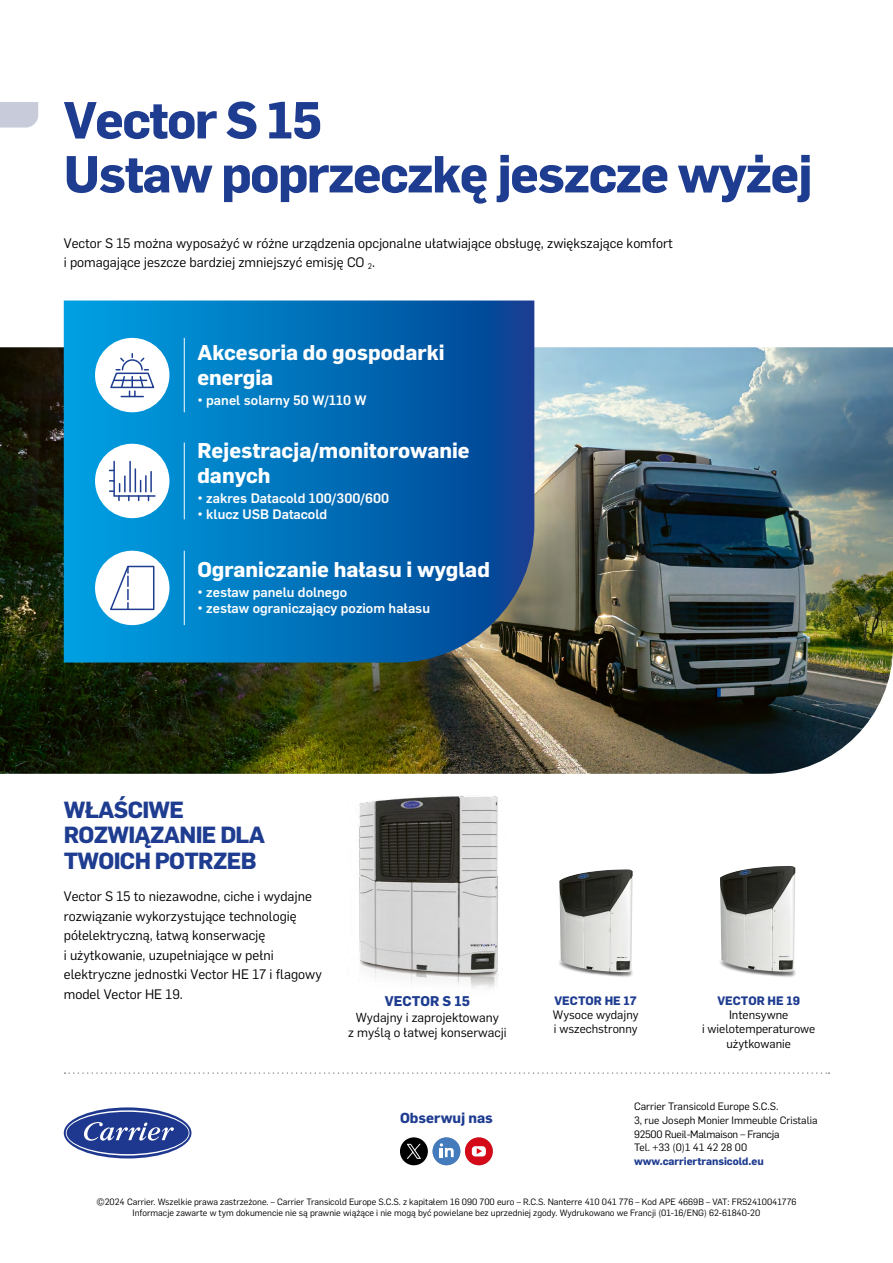
<style>
.page{position:relative;width:893px;height:1263px;background:#fff}
.page>*{position:absolute;margin:0;border:0;box-sizing:border-box;transform-origin:0 0}
.t1{font:700 51px/54px "Flama";letter-spacing:-.03em;color:#1e3c90}
.t2{font:700 22.95px/25.5px "Flama";letter-spacing:-.03em;color:#1e3c90}
.t3{font:700 21px/25.2px "Flama";color:#fff}
.t4{font:700 14.25px "Flama";color:#1e3c90}
.t5{font:700 13.8px "Flama";color:#1e3c90}
.t6{font:13.5px/19.5px "Flama";color:#000}
.t7{font:500 13.5px "Flama";color:#fff}
.t8{font:12.75px/15.3px "Flama";color:#000;text-align:center}
.t9{font:12px/14.4px "Flama";color:#000;text-align:center}
.t10{font:700 12px "Flama";color:#1e3c90}
.t11{font:10.5px/13.8px "Flama";color:#000}
.t12{font:700 10.5px "Flama";color:#1e3c90}
.t13{font:9px/10.8px "Flama";color:#000;text-align:center}
</style>
<div class="page">
<img style="left:0;top:347px;width:893px;height:427px">
<svg style="left:0;top:102px;width:38px;height:26px"></svg>
<svg style="left:64px;top:300px;width:470px;height:362px;background:#0570b6"></svg>
<img style="left:737px;top:971px;width:59px;height:6px">
<img style="left:720px;top:866px;width:75px;height:105px">
<img style="left:580px;top:972px;width:53px;height:5px">
<img style="left:559px;top:869px;width:74px;height:103px">
<div style="left:95px;top:444px;width:74px;height:74px;background:#fff;border-radius:50%"></div>
<svg style="left:110px;top:460px;width:46px;height:40px"></svg>
<hr style="left:184px;top:442px;width:1px;height:77px;background:#fff">
<hr style="left:184px;top:338px;width:1px;height:74px;background:#fff">
<div style="left:95px;top:338px;width:74px;height:74px;background:#fff;border-radius:50%"></div>
<svg style="left:110px;top:354px;width:45px;height:43px"></svg>
<hr style="left:184px;top:551px;width:1px;height:74px;background:#fff">
<div style="left:95px;top:551px;width:74px;height:74px;background:#fff;border-radius:50%"></div>
<svg style="left:110px;top:565px;width:45px;height:46px"></svg>
<svg style="left:65px;top:1072px;width:764px;height:2px"></svg>
<img style="left:358px;top:796px;width:141px;height:192px">
<div style="left:465px;top:1137px;width:28px;height:28px;background:#d40a18;border-radius:50%"></div>
<div style="left:472px;top:1146px;width:14px;height:10px;background:#fff;border-radius:3px"></div>
<svg style="left:477px;top:1148px;width:5px;height:6px"></svg>
<div style="left:432px;top:1137px;width:28px;height:28px;background:#447bbc;border-radius:50%"></div>
<svg style="left:440px;top:1143px;width:14px;height:14px"></svg>
<div style="left:400px;top:1137px;width:28px;height:28px;background:#000;border-radius:14px"></div>
<svg style="left:407px;top:1144px;width:14px;height:15px"></svg>
<svg style="left:64px;top:1107px;width:127px;height:51px"></svg>
<svg style="left:66px;top:1110px;width:123px;height:45px"></svg>
<h1 class="t1" style="left:64px;top:90px;width:750px">Vector S 15<br>Ustaw poprzeczkę jeszcze wyżej</h1>
<p class="t6" style="left:64px;top:233px;width:611px">Vector S 15 można wyposażyć w różne urządzenia opcjonalne ułatwiające obsługę, zwiększające komfort i pomagające jeszcze bardziej zmniejszyć emisję CO <sub>2</sub>.</p>
<h3 class="t3" style="left:197px;top:338px;width:249px">Akcesoria do gospodarki energią</h3>
<p class="t7" style="left:197px;top:391px;width:171px">• panel solarny 50 W/110 W</p>
<h3 class="t3" style="left:197px;top:436px;width:274px">Rejestracja/monitorowanie danych</h3>
<p class="t7" style="left:197px;top:489px;width:193px">• zakres Datacold 100/300/600</p>
<p class="t7" style="left:197px;top:505px;width:131px">• klucz USB Datacold</p>
<h3 class="t3" style="left:197px;top:555px;width:294px">Ograniczanie hałasu i wygląd</h3>
<p class="t7" style="left:197px;top:583px;width:151px">• zestaw panelu dolnego</p>
<p class="t7" style="left:197px;top:599px;width:234px">• zestaw ograniczający poziom hałasu</p>
<h2 class="t2" style="left:64px;top:795px;width:203px">WŁAŚCIWE<br>ROZWIĄZANIE DLA<br>TWOICH POTRZEB</h2>
<p class="t6" style="left:64px;top:886px;width:260px">Vector S 15 to niezawodne, ciche i wydajne rozwiązanie wykorzystujące technologię półelektryczną, łatwą konserwację<br>i użytkowanie, uzupełniające w pełni elektryczne jednostki Vector HE 17 i flagowy model Vector HE 19.</p>
<p class="t5" style="left:385px;top:991px;width:87px">VECTOR S 15</p>
<p class="t8" style="left:348px;top:1009px;width:160px">Wydajny i zaprojektowany<br>z myślą o łatwej konserwacji</p>
<p class="t4" style="left:400px;top:1108px;width:94px">Obserwuj nas</p>
<p class="t10" style="left:554px;top:991px;width:84px">VECTOR HE 17</p>
<p class="t9" style="left:553px;top:1007px;width:87px;text-align:left">Wysoce wydajny i wszechstronny</p>
<p class="t10" style="left:717px;top:991px;width:84px">VECTOR HE 19</p>
<p class="t9" style="left:702px;top:1007px;width:115px">Intensywne<br>i wielotemperaturowe użytkowanie</p>
<p class="t11" style="left:634px;top:1098px;width:185px">Carrier Transicold Europe S.C.S.<br>3, rue Joseph Monier Immeuble Cristalia<br>92500 Rueil-Malmaison – Francja<br>Tel. +33 (0)1 41 42 28 00</p>
<p class="t12" style="left:634px;top:1154px;width:131px">www.carriertransicold.eu</p>
<p class="t13" style="left:96px;top:1196px;width:702px">©2024 Carrier. Wszelkie prawa zastrzeżone. – Carrier Transicold Europe S.C.S. z kapitałem 16 090 700 euro – R.C.S. Nanterre 410 041 776 – Kod APE 4669B – VAT: FR52410041776<br>Informacje zawarte w tym dokumencie nie są prawnie wiążące i nie mogą być powielane bez uprzedniej zgody. Wydrukowano we Francji (01-16/ENG) 62-61840-20</p>
</div>
